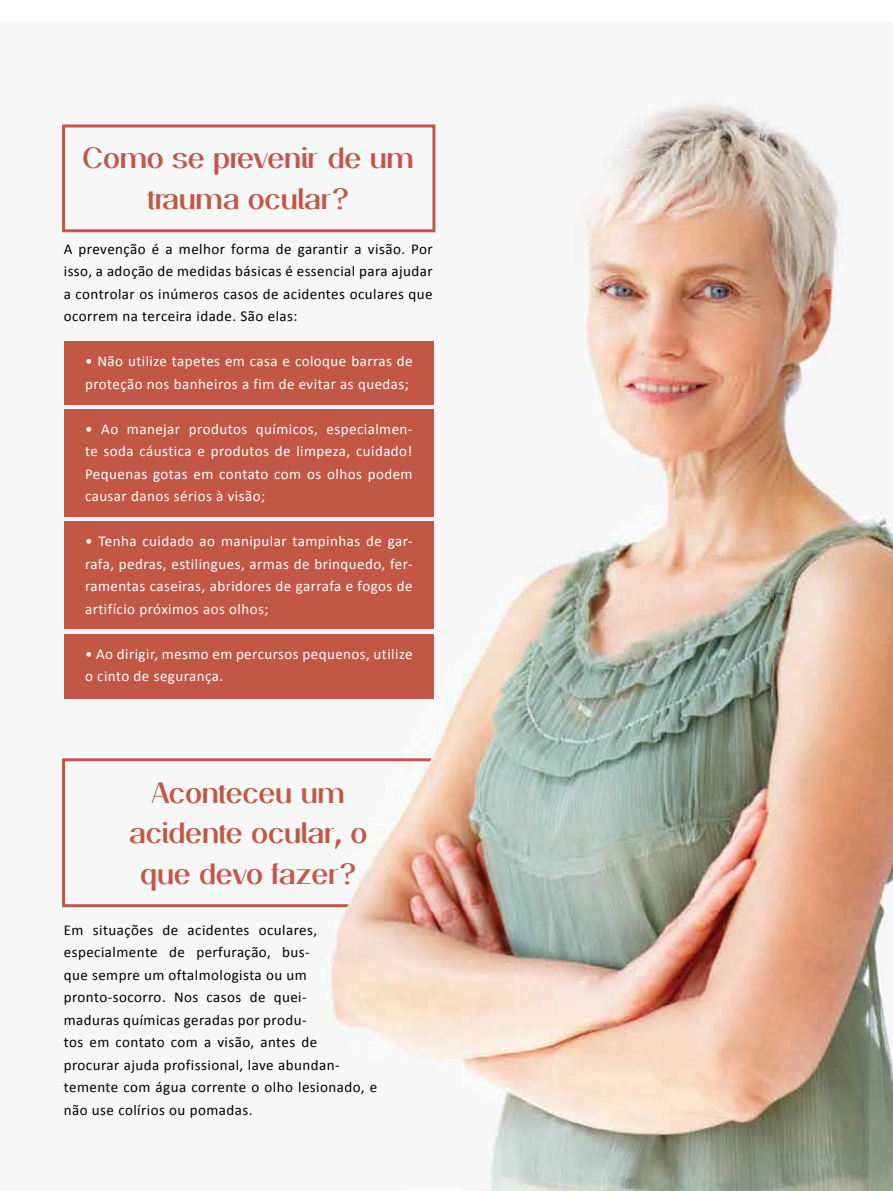
<style>
.page{position:relative;width:893px;height:1191px;background:#fff}
.page>*{position:absolute;margin:0;border:0;box-sizing:border-box;transform-origin:0 0}
.t1{font:600 28.5px/40.5px "Passion Sans P Dai";letter-spacing:-.01em;color:#c25746;text-align:center}
.t2{font:15px/22.5px "Calibri";letter-spacing:.03em;color:#000;text-align:justify}
.t3{font:15px/22.5px "Calibri";letter-spacing:.03em;color:#fff}
</style>
<div class="page">
<img style="left:62px;top:99px;width:831px;height:1092px">
<div style="left:64px;top:341px;width:370px;height:63px;background:#c25746"></div>
<div style="left:64px;top:409px;width:370px;height:107px;background:#c25746"></div>
<div style="left:64px;top:521px;width:370px;height:107px;background:#c25746"></div>
<div style="left:64px;top:634px;width:370px;height:64px;background:#c25746"></div>
<div style="left:62px;top:124px;width:373px;height:108px;border:3px solid #c25746"></div>
<div style="left:62px;top:758px;width:373px;height:149px;border:3px solid #c25746"></div>
<img style="left:342px;top:751px;width:172px;height:164px">
<h1 class="t1" style="left:83px;top:137px;width:333px">Como se prevenir de um trauma ocular?</h1>
<p class="t2" style="left:64px;top:237px;width:371px">A prevenção é a melhor forma de garantir a visão. Por isso, a adoção de medidas básicas é essencial para ajudar a controlar os inúmeros casos de acidentes oculares que ocorrem na terceira idade. São elas:</p>
<p class="t3" style="left:85px;top:350px;width:329px">• Não utilize tapetes em casa e coloque barras de proteção nos banheiros a fim de evitar as quedas;</p>
<p class="t3" style="left:85px;top:417px;width:329px;text-align:justify">• Ao manejar produtos químicos, especialmen&shy;te soda cáustica e produtos de limpeza, cuidado!<br>Pequenas gotas em contato com os olhos podem causar danos sérios à visão;</p>
<p class="t3" style="left:85px;top:530px;width:329px;text-align:justify">• Tenha cuidado ao manipular tampinhas de gar&shy;rafa, pedras, estilingues, armas de brinquedo, fer&shy;ramentas caseiras, abridores de garrafa e fogos de artifício próximos aos olhos;</p>
<p class="t3" style="left:85px;top:642px;width:329px">• Ao dirigir, mesmo em percursos pequenos, utilize o cinto de segurança.</p>
<h1 class="t1" style="left:129px;top:772px;width:240px">Aconteceu um acidente ocular, o que devo fazer?</h1>
<p class="t2" style="left:64px;top:918px;width:315px;text-align:left">Em situações de acidentes oculares, especialmente de perfuração, bus-<br>que sempre um oftalmologista ou um pronto-socorro. Nos casos de quei-<br>maduras químicas geradas por produ-<br>tos em contato com a visão, antes de<br>procurar ajuda profissional, lave abundan&shy;temente com água corrente o olho lesionado, e não use colírios ou pomadas.</p>
</div>
